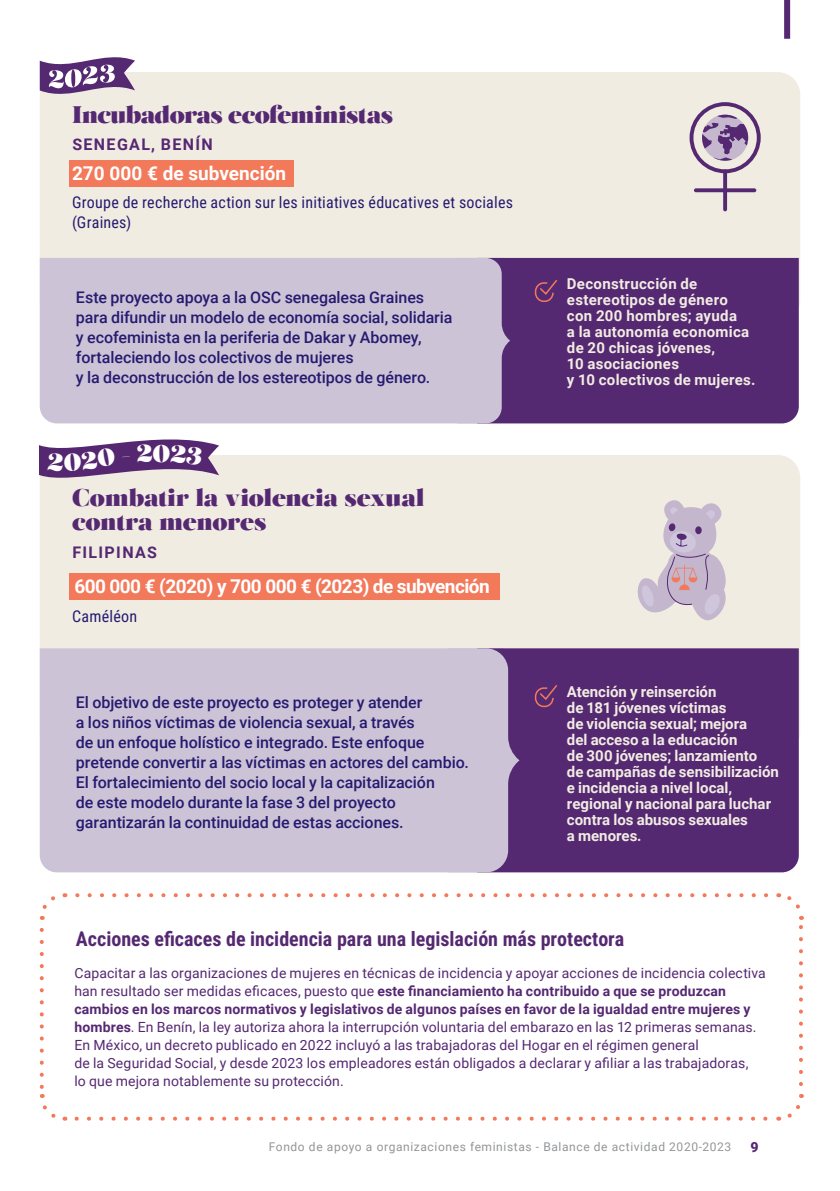
<style>
.page{position:relative;width:840px;height:1191px;background:#fff}
.page>*{position:absolute;margin:0;border:0;box-sizing:border-box;transform-origin:0 0}
.COUV_Titre{font:24px "Salome";letter-spacing:-.015em;color:#552872}
.t1{font:24px "Salome";color:#fff}
.SOUS_TITRE_PAGE{font:20px "Roboto Condensed";color:#552872}
.t2{font:700 19px "Roboto";letter-spacing:-.03em;color:#fff}
.t3{font:700 19px "Roboto";color:#fff}
.t4{font:500 16px/20px "Roboto";letter-spacing:-.005em;color:#261b6f}
.t5{font:16px/20px "Roboto Condensed";letter-spacing:.015em;color:#261b6f}
.TITRES_-_POINTS{font:700 16px "Roboto";letter-spacing:.085em;color:#552872}
.COUV_Titre-2{font:700 16px "Roboto";letter-spacing:.085em;color:#552872}
.t6{font:700 15px/16px "Roboto";color:#f1ece2}
.t7{font:700 15px/16px "Roboto";letter-spacing:.02em;color:#f1ece2}
.t8{font:14px/18px "Roboto";letter-spacing:.01em;color:#552872}
.t9{font:900 14px "Roboto";color:#552872}
.t10{font:12px "Roboto";letter-spacing:.05em;color:#939598}
.s1{font-weight:700}
</style>
<div class="page">
<svg style="left:76px;top:1116px;width:692px;height:4px"></svg>
<svg style="left:39px;top:929px;width:26px;height:192px"></svg>
<svg style="left:777px;top:1094px;width:27px;height:27px"></svg>
<svg style="left:777px;top:893px;width:25px;height:191px"></svg>
<svg style="left:39px;top:893px;width:726px;height:27px"></svg>
<div style="left:40px;top:455px;width:759px;height:300px;background:#f1ece2;border-radius:23px"></div>
<div style="left:69px;top:573px;width:430px;height:27px;background:#f3795b"></div>
<svg style="left:784px;top:0;width:5px;height:39px"></svg>
<div style="left:40px;top:72px;width:759px;height:251px;background:#f1ece2;border-radius:23px"></div>
<div style="left:69px;top:160px;width:225px;height:27px;background:#f3795b"></div>
<svg style="left:689px;top:102px;width:71px;height:71px"></svg>
<svg style="left:722px;top:169px;width:4px;height:42px"></svg>
<svg style="left:693px;top:188px;width:62px;height:4px"></svg>
<svg style="left:40px;top:57px;width:95px;height:37px"></svg>
<div style="left:40px;top:258px;width:417px;height:165px;background:#cdc3d7"></div>
<div style="left:40px;top:648px;width:407px;height:224px;background:#cdc3d7"></div>
<div style="left:510px;top:258px;width:288px;height:165px;background:#552872"></div>
<div style="left:519px;top:648px;width:279px;height:224px;background:#552872"></div>
<svg style="left:457px;top:258px;width:53px;height:165px;background:#baaac7"></svg>
<svg style="left:447px;top:648px;width:72px;height:224px;background:#beb0ca"></svg>
<svg style="left:533px;top:683px;width:25px;height:25px"></svg>
<svg style="left:533px;top:278px;width:25px;height:25px"></svg>
<svg style="left:637px;top:500px;width:89px;height:121px"></svg>
<svg style="left:40px;top:439px;width:179px;height:39px"></svg>
<p class="COUV_Titre" style="left:72px;top:98px;width:322px">Incubadoras ecofeministas</p>
<p class="TITRES_-_POINTS" style="left:72px;top:133px;width:142px">SENEGAL, BENÍN</p>
<p class="t3" style="left:72px;top:160px;width:215px">270 000 € de subvención</p>
<p class="t5" style="left:72px;top:191px;width:442px">Groupe de recherche action sur les initiatives éducatives et sociales (Graines)</p>
<p class="t4" style="left:76px;top:287px;width:378px">Este proyecto apoya a la OSC senegalesa Graines para difundir un modelo de economía social, solidaria y ecofeminista en la periferia de Dakar y Abomey, fortaleciendo los colectivos de mujeres<br>y la deconstrucción de los estereotipos de género.</p>
<h1 class="t1" style="left:152px;top:437px;width:19px">0</h1>
<p class="COUV_Titre" style="left:72px;top:482px;width:354px">Combatir la violencia sexual</p>
<p class="COUV_Titre" style="left:72px;top:506px;width:196px">contra menores</p>
<p class="COUV_Titre-2" style="left:72px;top:540px;width:86px">FILIPINAS</p>
<p class="t2" style="left:74px;top:573px;width:416px">600 000 € (2020) y 700 000 € (2023) de subvención</p>
<p class="t5" style="left:72px;top:606px;width:67px">Caméléon</p>
<p class="t4" style="left:76px;top:691px;width:394px">El objetivo de este proyecto es proteger y atender<br>a los niños víctimas de violencia sexual, a través<br>de un enfoque holístico e integrado. Este enfoque pretende convertir a las víctimas en actores del cambio.<br>El fortalecimiento del socio local y la capitalización<br>de este modelo durante la fase 3 del proyecto garantizarán la continuidad de estas acciones.</p>
<p class="t7" style="left:566px;top:275px;width:190px">Deconstrucción de estereotipos de género con 200 hombres; ayuda<br>a la autonomía economica de 20 chicas jóvenes,<br>10 asociaciones<br>y 10 colectivos de mujeres.</p>
<p class="t6" style="left:566px;top:683px;width:213px">Atención y reinserción<br>de 181 jóvenes víctimas<br>de violencia sexual; mejora<br>del acceso a la educación<br>de 300 jóvenes; lanzamiento<br>de campañas de sensibilización e incidencia a nivel local, regional y nacional para luchar contra los abusos sexuales<br>a menores.</p>
<p class="SOUS_TITRE_PAGE" style="left:76px;top:925px;width:549px">Acciones eficaces de incidencia para una legislación más protectora</p>
<p class="t8" style="left:74px;top:963px;width:692px">Capacitar a las organizaciones de mujeres en técnicas de incidencia y apoyar acciones de incidencia colectiva han resultado ser medidas eficaces, puesto que <span class="s1">este financiamiento ha contribuido a que se produzcan cambios en los marcos normativos y legislativos de algunos países en favor de la igualdad entre mujeres y hombres</span>. En Benín, la ley autoriza ahora la interrupción voluntaria del embarazo en las 12 primeras semanas.<br>En México, un decreto publicado en 2022 incluyó a las trabajadoras del Hogar en el régimen general<br>de la Seguridad Social, y desde 2023 los empleadores están obligados a declarar y afiliar a las trabajadoras,<br>lo que mejora notablemente su protección.</p>
<p class="t10" style="left:268px;top:1138px;width:464px">Fondo de apoyo a organizaciones feministas - Balance de actividad 2020-2023</p>
<p class="t9" style="left:750px;top:1136px;width:10px">9</p>
</div>
